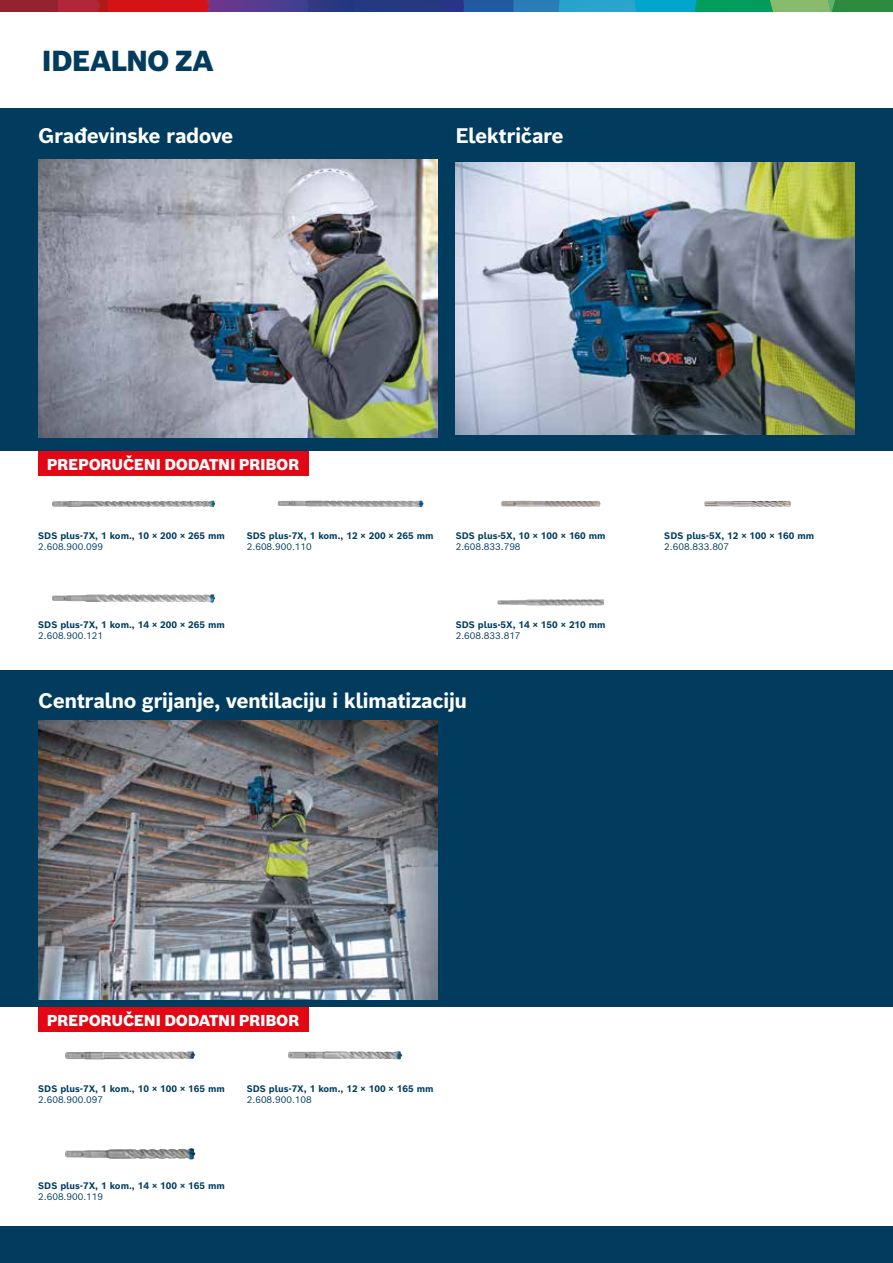
<style>
.page{position:relative;width:893px;height:1263px;background:#fff}
.page>*{position:absolute;margin:0;border:0;box-sizing:border-box;transform-origin:0 0}
.t1{font:900 28.2px "Bosch Sans";letter-spacing:-.03em;color:#013c5f}
.t2{font:700 20.55px "Bosch Sans";letter-spacing:-.03em;color:#fff}
.t3{font:900 15.3px "Bosch Sans";letter-spacing:-.02em;color:#fff}
.t4{font:700 9.15px "Bosch Sans";color:#013c5f}
.t5{font:9.15px "Bosch Sans";color:#013c5f}
</style>
<div class="page">
<div style="left:0;top:109px;width:893px;height:1154px;background:#013c5f"></div>
<div style="left:0;top:0;width:57px;height:12px;background:#942330"></div>
<svg style="left:57px;top:0;width:836px;height:12px;background:#4a6278"></svg>
<div style="left:0;top:451px;width:893px;height:219px;background:#fff"></div>
<div style="left:0;top:1007px;width:893px;height:219px;background:#fff"></div>
<img style="left:38px;top:159px;width:399px;height:279px">
<img style="left:38px;top:721px;width:399px;height:278px">
<img style="left:456px;top:162px;width:399px;height:273px">
<img style="left:52px;top:501px;width:163px;height:6px">
<img style="left:52px;top:594px;width:158px;height:8px">
<img style="left:278px;top:501px;width:142px;height:6px">
<img style="left:501px;top:501px;width:96px;height:6px">
<img style="left:552px;top:599px;width:48px;height:1px">
<img style="left:704px;top:500px;width:87px;height:7px">
<img style="left:65px;top:1051px;width:129px;height:8px">
<img style="left:65px;top:1148px;width:130px;height:11px">
<img style="left:288px;top:1051px;width:114px;height:8px">
<div style="left:38px;top:451px;width:270px;height:25px;background:#e30613"></div>
<div style="left:38px;top:1007px;width:270px;height:25px;background:#e30613"></div>
<h1 class="t1" style="left:41px;top:37px;width:174px">IDEALNO ZA</h1>
<h2 class="t2" style="left:38px;top:118px;width:197px">Građevinske radove</h2>
<h2 class="t2" style="left:455px;top:118px;width:110px">Električare</h2>
<h3 class="t3" style="left:47px;top:451px;width:254px">PREPORUČENI DODATNI PRIBOR</h3>
<p class="t4" style="left:38px;top:528px;width:188px">SDS plus-7X, 1 kom., 10 × 200 × 265 mm</p>
<p class="t5" style="left:38px;top:539px;width:66px">2.608.900.099</p>
<p class="t4" style="left:247px;top:528px;width:188px">SDS plus-7X, 1 kom., 12 × 200 × 265 mm</p>
<p class="t5" style="left:247px;top:539px;width:66px">2.608.900.110</p>
<p class="t4" style="left:456px;top:528px;width:151px">SDS plus-5X, 10 × 100 × 160 mm</p>
<p class="t5" style="left:456px;top:539px;width:66px">2.608.833.798</p>
<p class="t4" style="left:38px;top:617px;width:188px">SDS plus-7X, 1 kom., 14 × 200 × 265 mm</p>
<p class="t5" style="left:38px;top:628px;width:66px">2.608.900.121</p>
<p class="t4" style="left:456px;top:617px;width:151px">SDS plus-5X, 14 × 150 × 210 mm</p>
<p class="t5" style="left:456px;top:628px;width:66px">2.608.833.817</p>
<h2 class="t2" style="left:38px;top:684px;width:430px">Centralno grijanje, ventilaciju i klimatizaciju</h2>
<p class="t4" style="left:664px;top:528px;width:151px">SDS plus-5X, 12 × 100 × 160 mm</p>
<p class="t5" style="left:664px;top:539px;width:66px">2.608.833.807</p>
<h3 class="t3" style="left:47px;top:1007px;width:254px">PREPORUČENI DODATNI PRIBOR</h3>
<p class="t4" style="left:38px;top:1081px;width:188px">SDS plus-7X, 1 kom., 10 × 100 × 165 mm</p>
<p class="t5" style="left:38px;top:1092px;width:66px">2.608.900.097</p>
<p class="t4" style="left:247px;top:1081px;width:188px">SDS plus-7X, 1 kom., 12 × 100 × 165 mm</p>
<p class="t5" style="left:247px;top:1092px;width:66px">2.608.900.108</p>
<p class="t4" style="left:38px;top:1178px;width:188px">SDS plus-7X, 1 kom., 14 × 100 × 165 mm</p>
<p class="t5" style="left:38px;top:1189px;width:66px">2.608.900.119</p>
</div>
